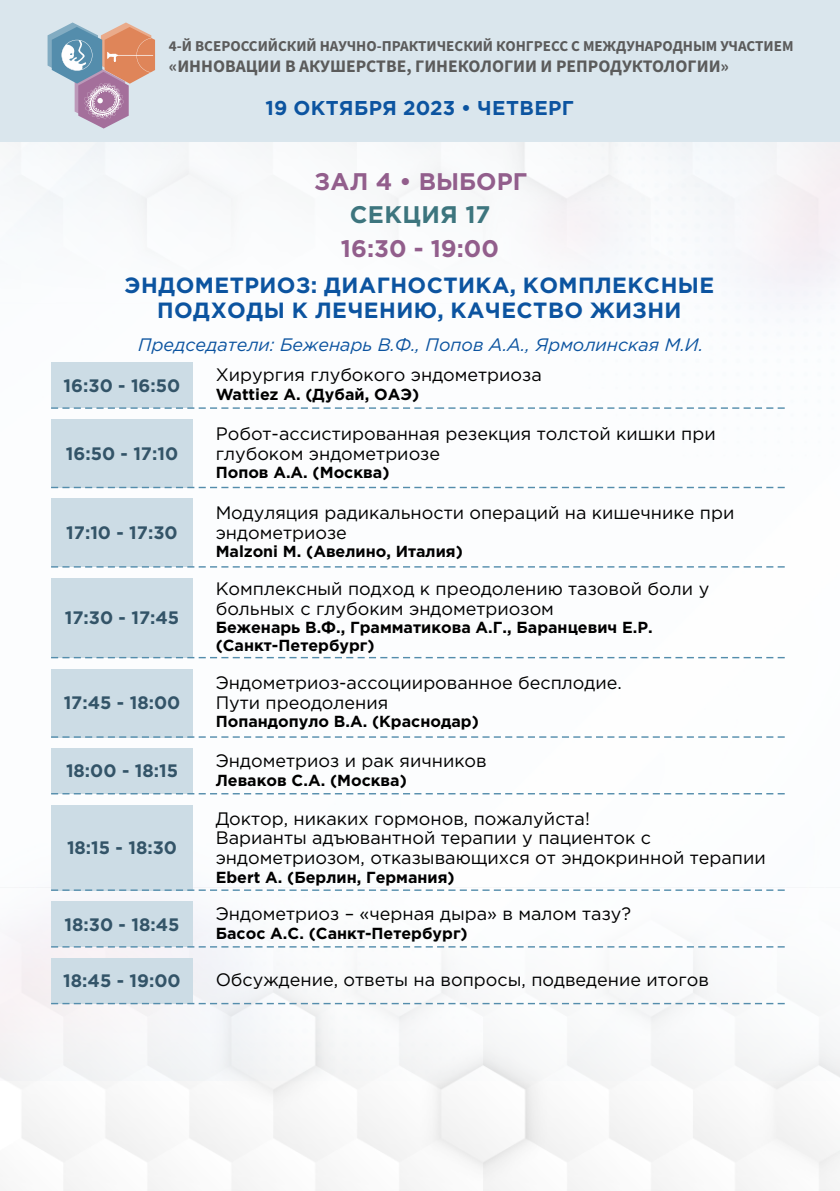
<style>
.page{position:relative;width:840px;height:1191px;background:#fff}
.page>*{position:absolute;margin:0;border:0;box-sizing:border-box;transform-origin:0 0}
.t1{font:700 24px "Gotham Pro";color:#925e8c}
.t2{font:700 24px "Gotham Pro";letter-spacing:.02em;color:#3d757e}
.t3{font:700 22px/25px "Gotham Pro";letter-spacing:.02em;color:#0c54a0;text-align:center}
.t4{font:700 20px "Gotham Pro";letter-spacing:.02em;color:#0c54a0}
.t5{font:18px/20px "Gotham Pro";color:#000}
.t6{font:700 18px "Gotham Pro";color:#335468}
.t7{font:italic 18px "Gotham Pro";color:#0c54a0}
.t8{font:700 17.6px "Source Sans Pro";color:#5b5b5b}
.t9{font:700 16px/18.2px "Gotham Pro";color:#000}
.t10{font:700 15px "Source Sans Pro";color:#5b5b5b}
</style>
<div class="page">
<img style="left:8px;top:142px;width:831px;height:596px">
<img style="left:0;top:794px;width:839px;height:397px">
<div style="left:0;top:0;width:839px;height:142px;background:#dae6ed"></div>
<div style="left:51px;top:363px;width:142px;height:45px;background:#ccdce5"></div>
<svg style="left:51px;top:407px;width:737px;height:2px"></svg>
<div style="left:51px;top:419px;width:142px;height:68px;background:#ccdce5"></div>
<svg style="left:51px;top:487px;width:737px;height:1px"></svg>
<div style="left:51px;top:499px;width:142px;height:68px;background:#ccdce5"></div>
<svg style="left:51px;top:566px;width:737px;height:1px"></svg>
<div style="left:51px;top:578px;width:142px;height:79px;background:#ccdce5"></div>
<svg style="left:51px;top:657px;width:737px;height:1px"></svg>
<div style="left:51px;top:669px;width:142px;height:68px;background:#ccdce5"></div>
<svg style="left:51px;top:736px;width:737px;height:1px"></svg>
<div style="left:51px;top:748px;width:142px;height:45px;background:#ccdce5"></div>
<svg style="left:51px;top:793px;width:734px;height:1px"></svg>
<div style="left:51px;top:958px;width:142px;height:45px;background:#ccdce5"></div>
<svg style="left:51px;top:1003px;width:737px;height:1px"></svg>
<div style="left:51px;top:805px;width:142px;height:85px;background:#ccdce5"></div>
<svg style="left:51px;top:889px;width:737px;height:2px"></svg>
<div style="left:51px;top:901px;width:142px;height:46px;background:#ccdce5"></div>
<svg style="left:51px;top:946px;width:737px;height:1px"></svg>
<svg style="left:48px;top:22px;width:107px;height:107px"></svg>
<p class="t10" style="left:169px;top:40px;width:625px">4-Й ВСЕРОССИЙСКИЙ НАУЧНО-ПРАКТИЧЕСКИЙ КОНГРЕСС С МЕЖДУНАРОДНЫМ УЧАСТИЕМ</p>
<p class="t8" style="left:169px;top:58px;width:561px">«ИННОВАЦИИ В АКУШЕРСТВЕ, ГИНЕКОЛОГИИ И РЕПРОДУКТОЛОГИИ»</p>
<p class="t4" style="left:265px;top:101px;width:309px">19 ОКТЯБРЯ 2023 • ЧЕТВЕРГ</p>
<h1 class="t1" style="left:314px;top:173px;width:214px">ЗАЛ 4 • ВЫБОРГ</h1>
<h1 class="t2" style="left:349px;top:205px;width:142px">СЕКЦИЯ 17</h1>
<h1 class="t1" style="left:341px;top:239px;width:159px">16:30 - 19:00</h1>
<p class="t3" style="left:124px;top:274px;width:590px">ЭНДОМЕТРИОЗ: ДИАГНОСТИКА, КОМПЛЕКСНЫЕ<br>ПОДХОДЫ К ЛЕЧЕНИЮ, КАЧЕСТВО ЖИЗНИ</p>
<p class="t7" style="left:138px;top:338px;width:566px">Председатели: Беженарь В.Ф., Попов А.А., Ярмолинская М.И.</p>
<p class="t5" style="left:215px;top:366px;width:327px">Хирургия глубокого эндометриоза</p>
<p class="t9" style="left:215px;top:386px;width:205px">Wattiez A. (Дубай, ОАЭ)</p>
<p class="t6" style="left:64px;top:378px;width:118px">16:30 - 16:50</p>
<p class="t6" style="left:66px;top:446px;width:114px">16:50 - 17:10</p>
<p class="t6" style="left:66px;top:526px;width:113px">17:10 - 17:30</p>
<p class="t6" style="left:65px;top:611px;width:116px">17:30 - 17:45</p>
<p class="t6" style="left:64px;top:696px;width:118px">17:45 - 18:00</p>
<p class="t6" style="left:66px;top:764px;width:113px">18:00 - 18:15</p>
<p class="t6" style="left:67px;top:840px;width:111px">18:15 - 18:30</p>
<p class="t6" style="left:65px;top:917px;width:116px">18:30 - 18:45</p>
<p class="t5" style="left:215px;top:424px;width:501px">Робот-ассистированная резекция толстой кишки при глубоком эндометриозе</p>
<p class="t9" style="left:215px;top:464px;width:175px">Попов А.А. (Москва)</p>
<p class="t5" style="left:215px;top:504px;width:520px">Модуляция радикальности операций на кишечнике при эндометриозе</p>
<p class="t9" style="left:215px;top:543px;width:248px">Malzoni M. (Авелино, Италия)</p>
<p class="t5" style="left:215px;top:580px;width:495px">Комплексный подход к преодолению тазовой боли у больных с глубоким эндометриозом</p>
<p class="t9" style="left:215px;top:619px;width:438px">Беженарь В.Ф., Грамматикова А.Г., Баранцевич Е.Р. (Санкт-Петербург)</p>
<p class="t5" style="left:215px;top:674px;width:407px">Эндометриоз-ассоциированное бесплодие.<br>Пути преодоления</p>
<p class="t9" style="left:215px;top:713px;width:264px">Попандопуло В.А. (Краснодар)</p>
<p class="t5" style="left:215px;top:752px;width:272px">Эндометриоз и рак яичников</p>
<p class="t9" style="left:215px;top:772px;width:192px">Леваков С.А. (Москва)</p>
<p class="t5" style="left:215px;top:809px;width:551px">Доктор, никаких гормонов, пожалуйста!<br>Варианты адъювантной терапии у пациенток с эндометриозом, отказывающихся от эндокринной терапии</p>
<p class="t9" style="left:215px;top:869px;width:240px">Ebert A. (Берлин, Германия)</p>
<p class="t5" style="left:215px;top:905px;width:417px">Эндометриоз – «черная дыра» в малом тазу?</p>
<p class="t9" style="left:215px;top:925px;width:253px">Басос А.С. (Санкт-Петербург)</p>
<p class="t6" style="left:63px;top:974px;width:119px">18:45 - 19:00</p>
<p class="t5" style="left:215px;top:970px;width:494px">Обсуждение, ответы на вопросы, подведение итогов</p>
</div>
